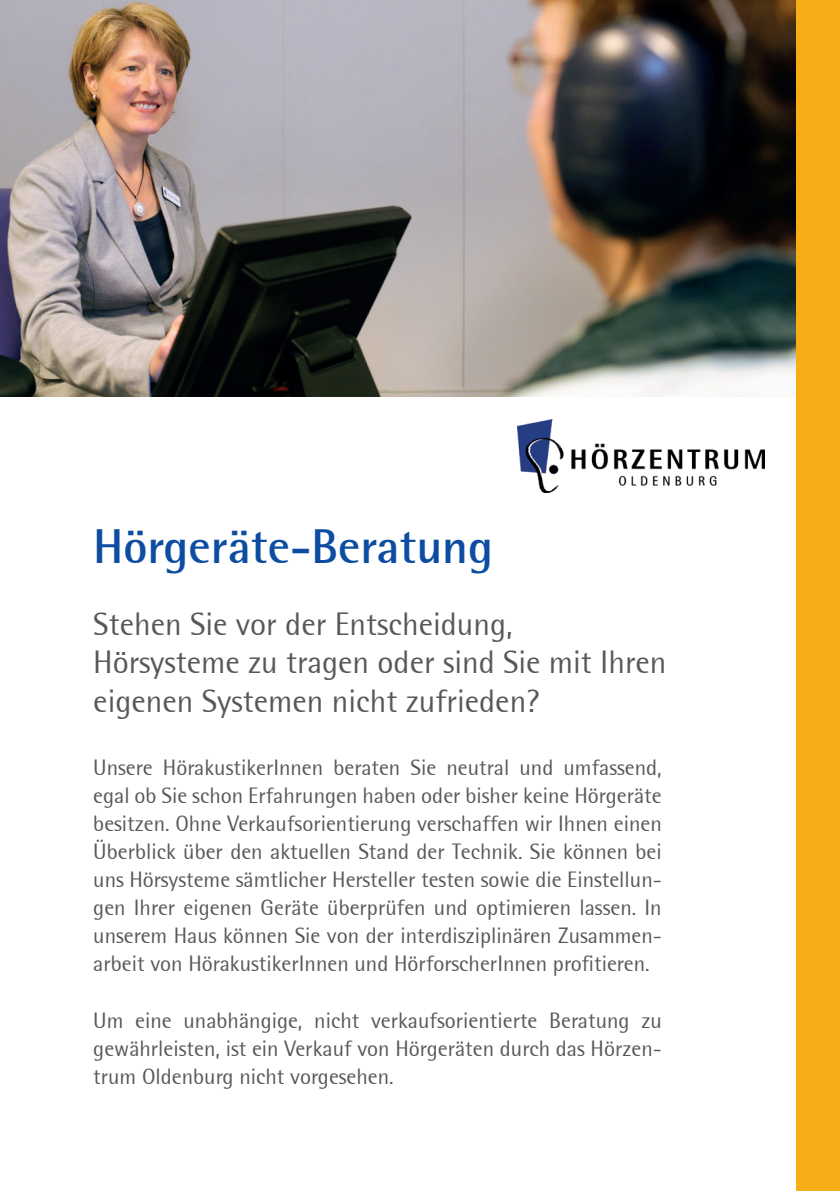
<style>
.page{position:relative;width:840px;height:1191px;background:#fff}
.page>*{position:absolute;margin:0;border:0;box-sizing:border-box;transform-origin:0 0}
.t1{font:700 48px "Rotis Semi Sans";color:#0d4da1}
.t2{font:32px/38.4px "Rotis Semi Sans";color:#57585a}
.t3{font:22px/28px "Rotis Semi Sans";color:#57585a;text-align:justify}
</style>
<div class="page">
<img style="left:0;top:0;width:795px;height:397px">
<img style="left:517px;top:420px;width:247px;height:73px">
<div style="left:795px;top:0;width:44px;height:1191px;background:#f6ad16"></div>
<p class="t1" style="left:93px;top:517px;width:401px">Hörgeräte-Beratung</p>
<p class="t2" style="left:93px;top:604px;width:420px">Stehen Sie vor der Entscheidung,</p>
<p class="t2" style="left:93px;top:643px;width:574px">Hörsysteme zu tragen oder sind Sie mit Ihren eigenen Systemen nicht zufrieden?</p>
<p class="t3" style="left:93px;top:753px;width:569px">Unsere HörakustikerInnen beraten Sie neutral und umfassend, egal ob Sie schon Erfahrungen haben oder bisher keine Hörgeräte besitzen. Ohne Verkaufsorientierung verschaffen wir Ihnen einen Überblick über den aktuellen Stand der Technik. Sie können bei uns Hörsysteme sämtlicher Hersteller testen sowie die Einstellun&shy;gen Ihrer eigenen Geräte überprüfen und optimieren lassen. In unserem Haus können Sie von der interdisziplinären Zusammen&shy;arbeit von HörakustikerInnen und HörforscherInnen profitieren.</p>
<p class="t3" style="left:93px;top:1006px;width:569px">Um eine unabhängige, nicht verkaufsorientierte Beratung zu gewährleisten, ist ein Verkauf von Hörgeräten durch das Hörzen&shy;trum Oldenburg nicht vorgesehen.</p>
</div>
